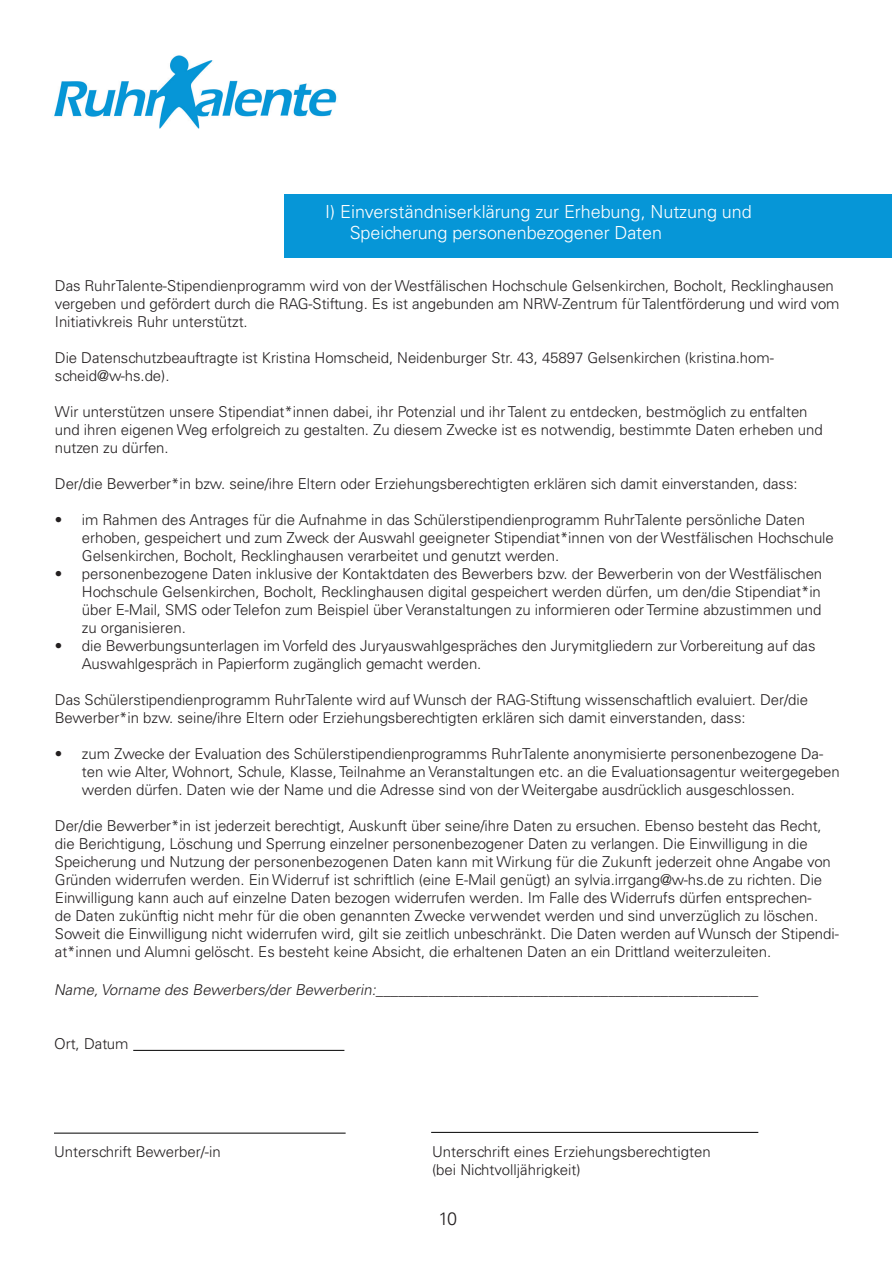
<style>
.page{position:relative;width:893px;height:1263px;background:#fff}
.page>*{position:absolute;margin:0;border:0;box-sizing:border-box;transform-origin:0 0}
.t1{font:300 18px/21.6px "Univers LT Std";letter-spacing:-.005em;color:#fff}
.t2{font:300 18px "Univers LT Std";color:#231f20}
.t3{font:300 15px/18px "Univers LT Std";letter-spacing:-.005em;color:#231f20}
.t4{font:700 15px "Univers LT Std";color:#231f20}
.s1{font-weight:300;font-style:italic}
</style>
<div class="page">
<img style="left:54px;top:55px;width:283px;height:73px">
<div style="left:284px;top:194px;width:608px;height:64px;background:#0696d7"></div>
<hr style="left:133px;top:1050px;width:211px;height:1px;background:#000">
<hr style="left:54px;top:1133px;width:292px;height:1px;background:#000">
<hr style="left:431px;top:1132px;width:327px;height:1px;background:#000">
<p class="t1" style="left:350px;top:200px;width:403px;text-indent:-25px">I) Einverständniserklärung zur Erhebung, Nutzung und<br>Speicherung personenbezogener Daten</p>
<p class="t3" style="left:55px;top:277px;width:786px">Das RuhrTalente-Stipendienprogramm wird von der Westfälischen Hochschule Gelsenkirchen, Bocholt, Recklinghausen vergeben und gefördert durch die RAG-Stiftung. Es ist angebunden am NRW-Zentrum für Talentförderung und wird vom<br>Initiativkreis Ruhr unterstützt.</p>
<p class="t3" style="left:55px;top:349px;width:720px">Die Datenschutzbeauftragte ist Kristina Homscheid, Neidenburger Str. 43, 45897 Gelsenkirchen (kristina.hom&shy;scheid@w-hs.de).</p>
<p class="t3" style="left:55px;top:403px;width:769px">Wir unterstützen unsere Stipendiat*innen dabei, ihr Potenzial und ihr Talent zu entdecken, bestmöglich zu entfalten und ihren eigenen Weg erfolgreich zu gestalten. Zu diesem Zwecke ist es notwendig, bestimmte Daten erheben und nutzen zu dürfen.</p>
<p class="t3" style="left:55px;top:475px;width:744px">Der/die Bewerber*in bzw. seine/ihre Eltern oder Erziehungsberechtigten erklären sich damit einverstanden, dass:</p>
<p class="t3" style="left:82px;top:511px;width:753px;text-indent:-27px">• im Rahmen des Antrages für die Aufnahme in das Schülerstipendienprogramm RuhrTalente persönliche Daten erhoben, gespeichert und zum Zweck der Auswahl geeigneter Stipendiat*innen von der Westfälischen Hochschule<br>Gelsenkirchen, Bocholt, Recklinghausen verarbeitet und genutzt werden.</p>
<p class="t3" style="left:82px;top:565px;width:742px;text-align:justify;text-indent:-27px">• personenbezogene Daten inklusive der Kontaktdaten des Bewerbers bzw. der Bewerberin von der Westfälischen Hochschule Gelsenkirchen, Bocholt, Recklinghausen digital gespeichert werden dürfen, um den/die Stipendiat*in über E-Mail, SMS oder Telefon zum Beispiel über Veranstaltungen zu informieren oder Termine abzustimmen und zu organisieren.</p>
<p class="t3" style="left:82px;top:637px;width:735px;text-indent:-27px">• die Bewerbungsunterlagen im Vorfeld des Juryauswahlgespräches den Jurymitgliedern zur Vorbereitung auf das<br>Auswahlgespräch in Papierform zugänglich gemacht werden.</p>
<p class="t3" style="left:55px;top:691px;width:755px">Das Schülerstipendienprogramm RuhrTalente wird auf Wunsch der RAG-Stiftung wissenschaftlich evaluiert. Der/die<br>Bewerber*in bzw. seine/ihre Eltern oder Erziehungsberechtigten erklären sich damit einverstanden, dass:</p>
<p class="t3" style="left:82px;top:745px;width:759px;text-indent:-27px">• zum Zwecke der Evaluation des Schülerstipendienprogramms RuhrTalente anonymisierte personenbezogene Da&shy;ten wie Alter, Wohnort, Schule, Klasse, Teilnahme an Veranstaltungen etc. an die Evaluationsagentur weitergegeben werden dürfen. Daten wie der Name und die Adresse sind von der Weitergabe ausdrücklich ausgeschlossen.</p>
<p class="t3" style="left:55px;top:817px;width:785px">Der/die Bewerber*in ist jederzeit berechtigt, Auskunft über seine/ihre Daten zu ersuchen. Ebenso besteht das Recht, die Berichtigung, Löschung und Sperrung einzelner personenbezogener Daten zu verlangen. Die Einwilligung in die Speicherung und Nutzung der personenbezogenen Daten kann mit Wirkung für die Zukunft jederzeit ohne Angabe von Gründen widerrufen werden. Ein Widerruf ist schriftlich (eine E-Mail genügt) an sylvia.irrgang@w-hs.de zu richten. Die Einwilligung kann auch auf einzelne Daten bezogen widerrufen werden. Im Falle des Widerrufs dürfen entsprechen-<br>de Daten zukünftig nicht mehr für die oben genannten Zwecke verwendet werden und sind unverzüglich zu löschen.<br>Soweit die Einwilligung nicht widerrufen wird, gilt sie zeitlich unbeschränkt. Die Daten werden auf Wunsch der Stipendi&shy;at*innen und Alumni gelöscht. Es besteht keine Absicht, die erhaltenen Daten an ein Drittland weiterzuleiten.</p>
<p class="t4" style="left:54px;top:981px;width:706px"><span class="s1">Name,Vorname des Bewerbers/der Bewerberin:</span>___________________________________________________</p>
<p class="t3" style="left:54px;top:1034px;width:76px">Ort, Datum</p>
<p class="t3" style="left:54px;top:1142px;width:168px">Unterschrift Bewerber/-in</p>
<p class="t3" style="left:432px;top:1142px;width:280px">Unterschrift eines Erziehungsberechtigten (bei Nichtvolljährigkeit)</p>
<p class="t2" style="left:438px;top:1208px;width:20px">10</p>
</div>
